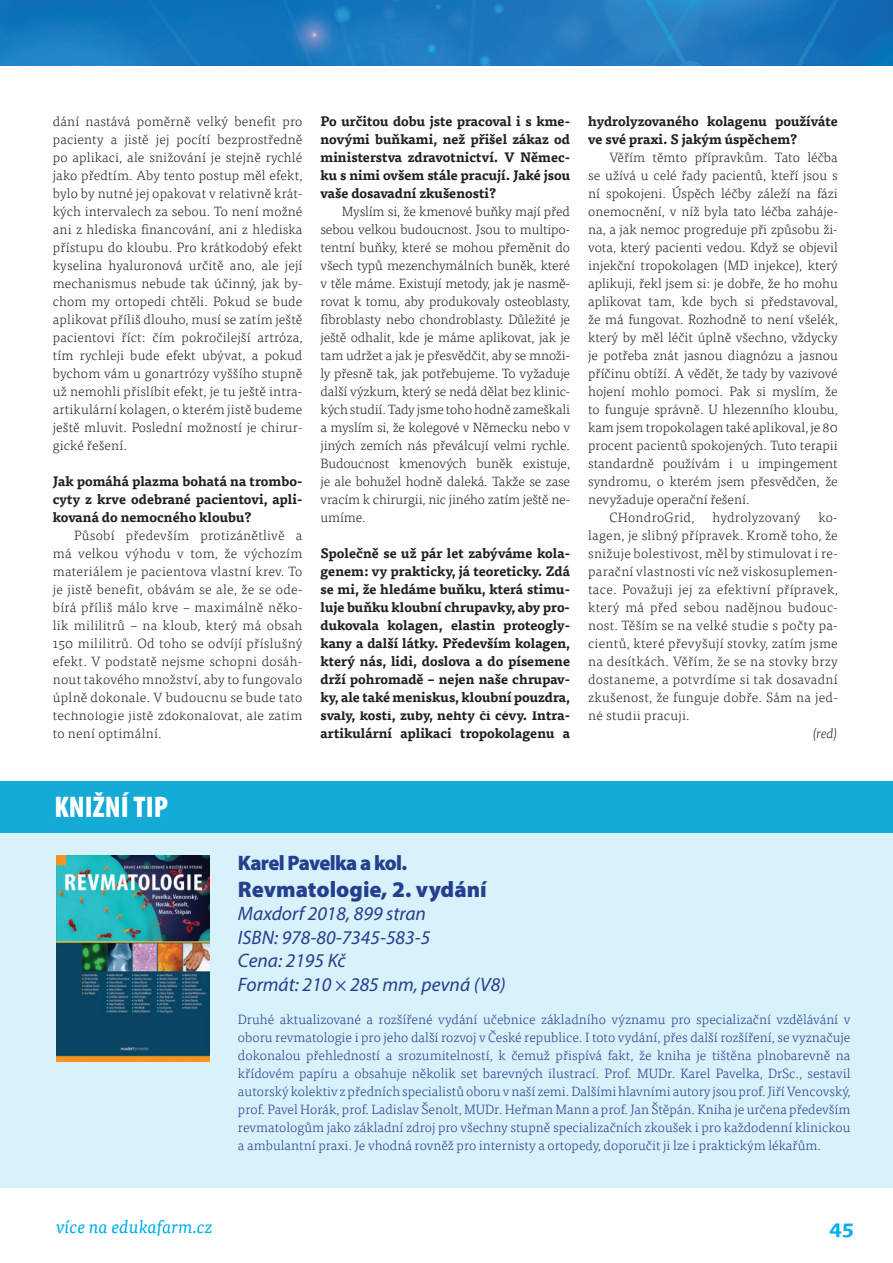
<style>
.page{position:relative;width:893px;height:1263px;background:#fff}
.page>*{position:absolute;margin:0;border:0;box-sizing:border-box;transform-origin:0 0}
.t1{font:900 condensed 30px "Myriad Pro";color:#fff}
.t2{font:900 22.5px "Myriad Pro";color:#253f8e}
.t3{font:900 21px "Myriad Pro";letter-spacing:-.035em;color:#253f8e}
.t4{font:700 21px "Tisa Pro";color:#00aeef}
.t5{font:italic 19.5px/23.4px "Myriad Pro";color:#253f8e}
.t6{font:italic 18px "Tisa Pro";color:#00aeef}
.t7{font:300 13.5px/18px "Tisa Pro";color:#231f20;text-align:justify}
.t8{font:300 13.5px/18px "Tisa Pro";color:#253f8e;text-align:justify}
.t9{font:700 13.5px/18px "Tisa Pro";color:#231f20;text-align:justify}
.t10{font:300 13.5px "Tisa Pro";letter-spacing:.02em;color:#231f20}
.t11{font:italic 300 13.5px "Tisa Pro";color:#231f20}
</style>
<div class="page">
<img style="left:6px;top:0;width:887px;height:65px">
<img style="left:0;top:0;width:6px;height:65px">
<div style="left:0;top:814px;width:893px;height:373px;background:#d8f1fb"></div>
<div style="left:0;top:781px;width:893px;height:52px;background:#13aad6"></div>
<img style="left:57px;top:855px;width:153px;height:206px">
<p class="t7" style="left:53px;top:112px;width:251px">dání nastává poměrně velký benefit pro pacienty a jistě jej pocítí bezprostředně po aplikaci, ale snižování je stejně rychlé jako předtím. Aby tento postup měl efekt, bylo by nutné jej opakovat v relativně krát&shy;kých intervalech za sebou. To není možné ani z hlediska financování, ani z hlediska přístupu do kloubu. Pro krátkodobý efekt kyselina hyaluronová určitě ano, ale její mechanismus nebude tak účinný, jak by&shy;chom my ortopedi chtěli. Pokud se bude aplikovat příliš dlouho, musí se zatím ještě pacientovi říct: čím pokročilejší artróza, tím rychleji bude efekt ubývat, a pokud bychom vám u gonartrózy vyššího stupně už nemohli přislíbit efekt, je tu ještě intra&shy;artikulární kolagen, o kterém jistě budeme ještě mluvit. Poslední možností je chirur&shy;gické řešení.</p>
<p class="t9" style="left:53px;top:471px;width:251px">Jak pomáhá plazma bohatá na trombo&shy;cyty z krve odebrané pacientovi, apli&shy;kovaná do nemocného kloubu?</p>
<p class="t7" style="left:53px;top:526px;width:251px;text-indent:21px">Působí především protizánětlivě a má velkou výhodu v tom, že výchozím materiálem je pacientova vlastní krev. To je jistě benefit, obávám se ale, že se ode&shy;bírá příliš málo krve – maximálně něko&shy;lik mililitrů – na kloub, který má obsah 150 mililitrů. Od toho se odvíjí příslušný efekt. V podstatě nejsme schopni dosáh&shy;nout takového množství, aby to fungovalo úplně dokonale. V budoucnu se bude tato technologie jistě zdokonalovat, ale zatím to není optimální.</p>
<p class="t9" style="left:320px;top:111px;width:251px">Po určitou dobu jste pracoval i s kme&shy;novými buňkami, než přišel zákaz od ministerstva zdravotnictví. V Němec&shy;ku s nimi ovšem stále pracují. Jaké jsou vaše dosavadní zkušenosti?</p>
<p class="t7" style="left:320px;top:202px;width:251px;text-indent:21px">Myslím si, že kmenové buňky mají před sebou velkou budoucnost. Jsou to multipo&shy;tentní buňky, které se mohou přeměnit do všech typů mezenchymálních buněk, které v těle máme. Existují metody, jak je nasmě&shy;rovat k tomu, aby produkovaly osteoblasty, fibroblasty nebo chondroblasty. Důležité je ještě odhalit, kde je máme aplikovat, jak je tam udržet a jak je přesvědčit, aby se množi&shy;ly přesně tak, jak potřebujeme. To vyžaduje další výzkum, který se nedá dělat bez klinic&shy;kých studií. Tady jsme toho hodně zameškali a myslím si, že kolegové v Německu nebo v jiných zemích nás převálcují velmi rychle.<br>Budoucnost kmenových buněk existuje, je ale bohužel hodně daleká. Takže se zase vracím k chirurgii, nic jiného zatím ještě ne&shy;umíme.</p>
<p class="t9" style="left:320px;top:543px;width:251px">Společně se už pár let zabýváme kola&shy;genem: vy prakticky, já teoreticky. Zdá se mi, že hledáme buňku, která stimu&shy;luje buňku kloubní chrupavky, aby pro&shy;dukovala kolagen, elastin proteogly&shy;kany a další látky. Především kolagen, který nás, lidi, doslova a do písemene drží pohromadě – nejen naše chrupav&shy;ky, ale také meniskus, kloubní pouzdra, svaly, kosti, zuby, nehty či cévy. Intra&shy;artikulární aplikaci tropokolagenu a</p>
<p class="t9" style="left:588px;top:111px;width:251px">hydrolyzovaného kolagenu používáte ve své praxi. S jakým úspěchem?</p>
<p class="t7" style="left:609px;top:147px;width:230px">Věřím těmto přípravkům. Tato léčba</p>
<p class="t7" style="left:588px;top:165px;width:251px">se užívá u celé řady pacientů, kteří jsou s</p>
<p class="t7" style="left:588px;top:183px;width:251px">ní spokojeni. Úspěch léčby záleží na fázi</p>
<p class="t7" style="left:588px;top:201px;width:251px">onemocnění, v níž byla tato léčba zaháje-</p>
<p class="t7" style="left:588px;top:219px;width:251px">na, a jak nemoc progreduje při způsobu ži-</p>
<p class="t7" style="left:588px;top:237px;width:251px">vota, který pacienti vedou. Když se objevil</p>
<p class="t7" style="left:588px;top:255px;width:251px">injekční tropokolagen (MD injekce), který</p>
<p class="t7" style="left:588px;top:273px;width:251px">aplikuji, řekl jsem si: je dobře, že ho mohu</p>
<p class="t7" style="left:588px;top:291px;width:251px">aplikovat tam, kde bych si představoval,</p>
<p class="t7" style="left:588px;top:309px;width:251px">že má fungovat. Rozhodně to není všelék,</p>
<p class="t7" style="left:588px;top:327px;width:251px">který by měl léčit úplně všechno, vždycky</p>
<p class="t7" style="left:588px;top:345px;width:251px">je potřeba znát jasnou diagnózu a jasnou</p>
<p class="t7" style="left:588px;top:363px;width:251px">příčinu obtíží. A vědět, že tady by vazivové</p>
<p class="t7" style="left:588px;top:381px;width:251px">hojení mohlo pomoci. Pak si myslím, že</p>
<p class="t7" style="left:588px;top:399px;width:251px">to funguje správně. U hlezenního kloubu,</p>
<p class="t7" style="left:588px;top:417px;width:251px">kam jsem tropokolagen také aplikoval, je 80</p>
<p class="t7" style="left:588px;top:435px;width:251px">procent pacientů spokojených. Tuto terapii</p>
<p class="t7" style="left:588px;top:453px;width:251px">standardně používám i u impingement</p>
<p class="t7" style="left:588px;top:471px;width:251px">syndromu, o kterém jsem přesvědčen, že</p>
<p class="t7" style="left:588px;top:489px;width:163px">nevyžaduje operační řešení.</p>
<p class="t10" style="left:609px;top:508px;width:87px">CHondroGrid,</p>
<p class="t7" style="left:712px;top:507px;width:89px">hydrolyzovaný</p>
<p class="t7" style="left:588px;top:507px;width:251px;text-indent:230px">ko&shy;lagen, je slibný přípravek. Kromě toho, že snižuje bolestivost, měl by stimulovat i re&shy;parační vlastnosti víc než viskosuplemen&shy;tace. Považuji jej za efektivní přípravek, který má před sebou nadějnou budouc&shy;nost. Těším se na velké studie s počty pa&shy;cientů, které převyšují stovky, zatím jsme na desítkách. Věřím, že se na stovky brzy dostaneme, a potvrdíme si tak dosavadní zkušenost, že funguje dobře. Sám na jed&shy;né studii pracuji.</p>
<p class="t11" style="left:813px;top:724px;width:27px">(red)</p>
<h1 class="t1" style="left:55px;top:790px;width:115px">KNIŽNÍ TIP</h1>
<h3 class="t3" style="left:238px;top:849px;width:171px">Karel Pavelka a kol.</h3>
<h2 class="t2" style="left:238px;top:874px;width:250px">Revmatologie, 2. vydání</h2>
<h3 class="t5" style="left:238px;top:902px;width:269px">Maxdorf 2018, 899 stran<br>ISBN: 978-80-7345-583-5<br>Cena: 2195 Kč<br>Formát: 210 × 285 mm, pevná (V8)</h3>
<p class="t8" style="left:238px;top:1010px;width:614px">Druhé aktualizované a rozšířené vydání učebnice základního významu pro specializační vzdělávání v oboru revmatologie i pro jeho další rozvoj v České republice. I toto vydání, přes další rozšíření, se vyznačuje dokonalou přehledností a srozumitelností, k čemuž přispívá fakt, že kniha je tištěna plnobarevně na křídovém papíru a obsahuje několik set barevných ilustrací. Prof. MUDr. Karel Pavelka, DrSc., sestavil autorský kolektiv z předních specialistů oboru v naší zemi. Dalšími hlavními autory jsou prof. Jiří Vencovský, prof. Pavel Horák, prof. Ladislav Šenolt, MUDr. Heřman Mann a prof. Jan Štěpán. Kniha je určena především revmatologům jako základní zdroj pro všechny stupně specializačních zkoušek i pro každodenní klinickou a ambulantní praxi. Je vhodná rovněž pro internisty a ortopedy, doporučit ji lze i praktickým lékařům.</p>
<h3 class="t6" style="left:56px;top:1213px;width:158px">více na edukafarm.cz</h3>
<h3 class="t4" style="left:829px;top:1210px;width:26px">45</h3>
</div>
